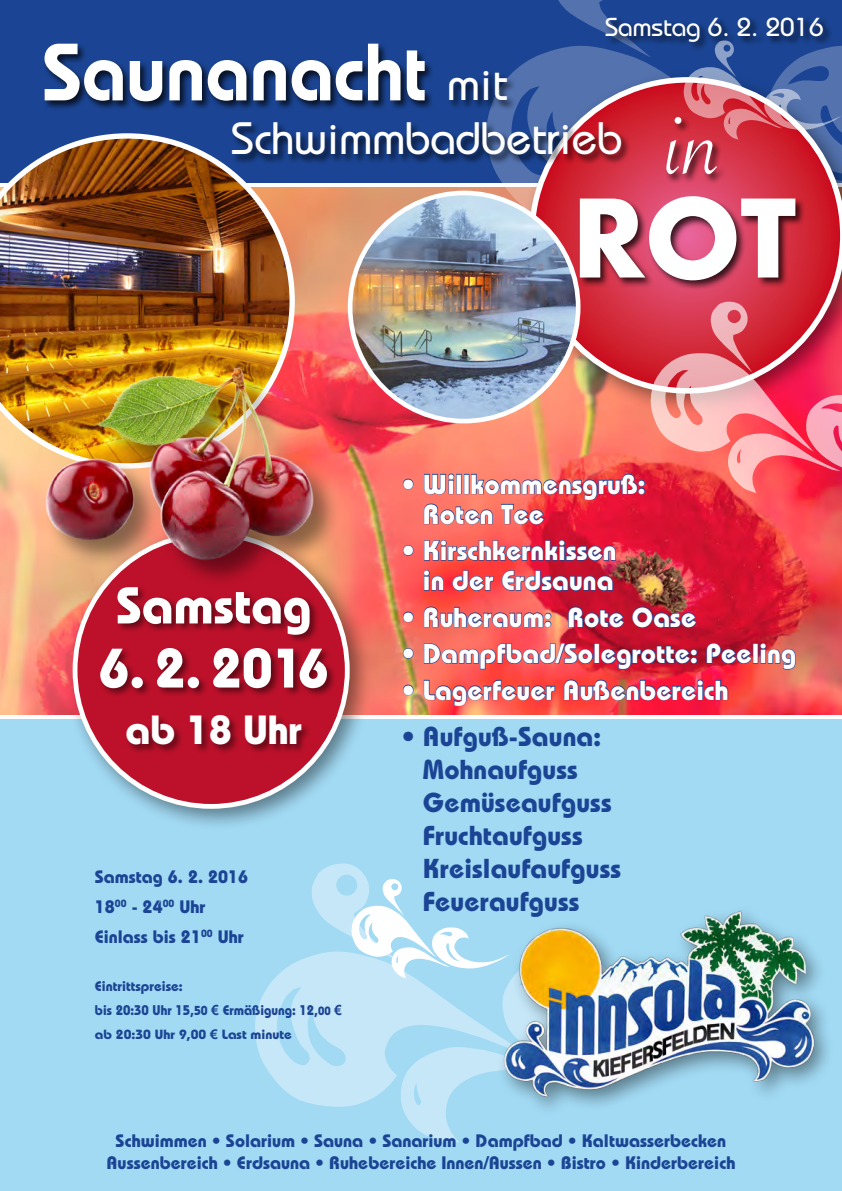
<style>
.page{position:relative;width:842px;height:1191px;background:#fff}
.page>*{position:absolute;margin:0;border:0;box-sizing:border-box;transform-origin:0 0}
.t1{font:700 118.4px "Futura T";color:#fff}
.t2{font:118.4px "Savoye Let Plain";color:#fff}
.t3{font:600 81px "Bauhaus";letter-spacing:-.01em;color:#fff}
.t4{font:700 55.5px "Bauhaus";color:#fff}
.t5{font:700 51.8px "Bauhaus";color:#fff}
.t6{font:500 45.4px "Bauhaus";color:#fff}
.t7{font:700 40.7px "Bauhaus";color:#fff}
.t8{font:700 27.4px/30px "Bauhaus";letter-spacing:.005em;color:#fff}
.t9{font:700 27.4px/33px "Bauhaus";letter-spacing:.005em;color:#1b4594}
.t10{font:500 26px "Bauhaus";color:#fff}
.t11{font:700 18px/30px "Bauhaus";color:#1b4594;text-align:center}
.t12{font:700 14px/24px "Bauhaus";color:#1b4594}
.t13{font:700 13.3px "Bauhaus";color:#1b4594;scale:1.05 1}
.s1{font-weight:500;font-size:45.4px}
.s2{font-size:13px}
.s3{font-family:"Arial"}
.s4{font-size:12px}
</style>
<div class="page">
<div style="left:0;top:719px;width:842px;height:472px;background:#a2daf4"></div>
<img style="left:0;top:187px;width:842px;height:527px">
<div style="left:0;top:0;width:842px;height:183px;background:#1b4594"></div>
<div style="left:64px;top:523px;width:309px;height:308px;background:#000;opacity:.43"></div>
<div style="left:75px;top:534px;width:272px;height:272px;background:#bd112b;border-radius:50%"></div>
<div style="left:98px;top:585px;width:239px;height:169px;background:#000;opacity:.49"></div>
<svg style="left:255px;top:956px;width:56px;height:148px;fill:#c5e7f8"></svg>
<svg style="left:486px;top:164px;width:35px;height:44px"></svg>
<div style="left:496px;top:903px;width:340px;height:214px;background:#000;opacity:.43"></div>
<img style="left:741px;top:907px;width:77px;height:199px">
<svg style="left:311px;top:863px;width:430px;height:279px"></svg>
<div style="left:403px;top:478px;width:11px;height:11px;border:1px solid #1b4594;border-radius:50%"></div>
<div style="left:403px;top:545px;width:11px;height:11px;border:1px solid #1b4594;border-radius:50%"></div>
<svg style="left:423px;top:539px;width:194px;height:22px;background:#b33c59"></svg>
<svg style="left:423px;top:569px;width:21px;height:22px"></svg>
<svg style="left:452px;top:570px;width:42px;height:21px"></svg>
<svg style="left:501px;top:570px;width:112px;height:21px;background:#a62d50"></svg>
<div style="left:403px;top:611px;width:11px;height:11px;border:1px solid #1b4594;border-radius:50%"></div>
<svg style="left:423px;top:606px;width:129px;height:22px;background:#c25a68"></svg>
<svg style="left:568px;top:606px;width:57px;height:22px"></svg>
<svg style="left:632px;top:606px;width:65px;height:22px"></svg>
<div style="left:403px;top:648px;width:11px;height:11px;border:1px solid #1b4594;border-radius:50%"></div>
<svg style="left:423px;top:642px;width:170px;height:28px;background:#cd5360"></svg>
<div style="left:594px;top:643px;width:6px;height:20px;border:1px solid #1b4594"></div>
<svg style="left:600px;top:645px;width:98px;height:25px;background:#991c42"></svg>
<svg style="left:706px;top:642px;width:47px;height:22px"></svg>
<div style="left:753px;top:643px;width:5px;height:20px;border:1px solid #1b4594"></div>
<svg style="left:760px;top:642px;width:36px;height:28px"></svg>
<div style="left:403px;top:684px;width:11px;height:11px;border:1px solid #1b4594;border-radius:50%"></div>
<svg style="left:423px;top:679px;width:133px;height:27px;background:#ce5158"></svg>
<svg style="left:563px;top:679px;width:166px;height:22px;background:#bd3054"></svg>
<svg style="left:529px;top:164px;width:313px;height:137px;background:#d04b5e"></svg>
<div style="left:578px;top:115px;width:228px;height:175px;background:#000;opacity:.75"></div>
<img style="left:0;top:156px;width:295px;height:312px">
<div style="left:42px;top:42px;width:589px;height:122px;background:#000;opacity:.75"></div>
<img style="left:350px;top:193px;width:228px;height:228px;border-radius:114px">
<img style="left:16px;top:353px;width:328px;height:239px">
<svg style="left:550px;top:0;width:292px;height:264px"></svg>
<img style="left:423px;top:301px;width:419px;height:224px">
<h3 class="t10" style="left:605px;top:11px;width:220px">Samstag 6. 2. 2016</h3>
<h2 class="t3" style="left:42px;top:23px;width:467px">Saunanacht <span class="s1">mit</span></h2>
<h3 class="t6" style="left:231px;top:111px;width:393px">Schwimmbadbetrieb</h3>
<h1 class="t2" style="left:666px;top:60px;width:57px">in</h1>
<h1 class="t1" style="left:571px;top:168px;width:226px">ROT</h1>
<h3 class="t5" style="left:116px;top:573px;width:197px">Samstag</h3>
<h3 class="t4" style="left:99px;top:634px;width:232px">6. 2. 2016</h3>
<h3 class="t7" style="left:126px;top:704px;width:178px">ab 18 Uhr</h3>
<p class="t11" style="left:95px;top:861px;width:155px;text-align:left">Samstag 6. 2. 2016<br>18<sup>00</sup> - 24<sup>00</sup> Uhr<br>Einlass bis 21<sup>00</sup> Uhr</p>
<p class="t12" style="left:95px;top:974px;width:249px">Eintrittspreise:<br>bis 20:30 Uhr 15,<span class="s2">50</span> <span class="s3">€</span> Ermäßigung: 12,<span class="s4">00</span> <span class="s3">€</span></p>
<p class="t13" style="left:95px;top:1026px;width:189px">ab 20:30 Uhr 9,00 <span class="s3">€</span> Last minute</p>
<h3 class="t8" style="left:423px;top:468px;width:224px;text-indent:-22px">• Willkommensgruß:<br>Roten Tee</h3>
<h3 class="t8" style="left:401px;top:535px;width:217px;text-align:right">• Kirschkernkissen in der Erdsauna</h3>
<h3 class="t8" style="left:401px;top:601px;width:296px">• Ruheraum: Rote Oase</h3>
<h3 class="t8" style="left:401px;top:638px;width:396px">• Dampfbad/Solegrotte: Peeling</h3>
<h3 class="t8" style="left:401px;top:674px;width:329px">• Lagerfeuer Außenbereich</h3>
<h3 class="t9" style="left:423px;top:719px;width:200px;text-indent:-22px">• Aufguß-Sauna:<br>Mohnaufguss<br>Gemüseaufguss<br>Fruchtaufguss<br>Kreislaufaufguss<br>Feueraufguss</h3>
<p class="t11" style="left:107px;top:1129px;width:630px;line-height:21.7px">Schwimmen • Solarium • Sauna • Sanarium • Dampfbad • Kaltwasserbecken<br>Aussenbereich • Erdsauna • Ruhebereiche Innen/Aussen • Bistro • Kinderbereich</p>
</div>
